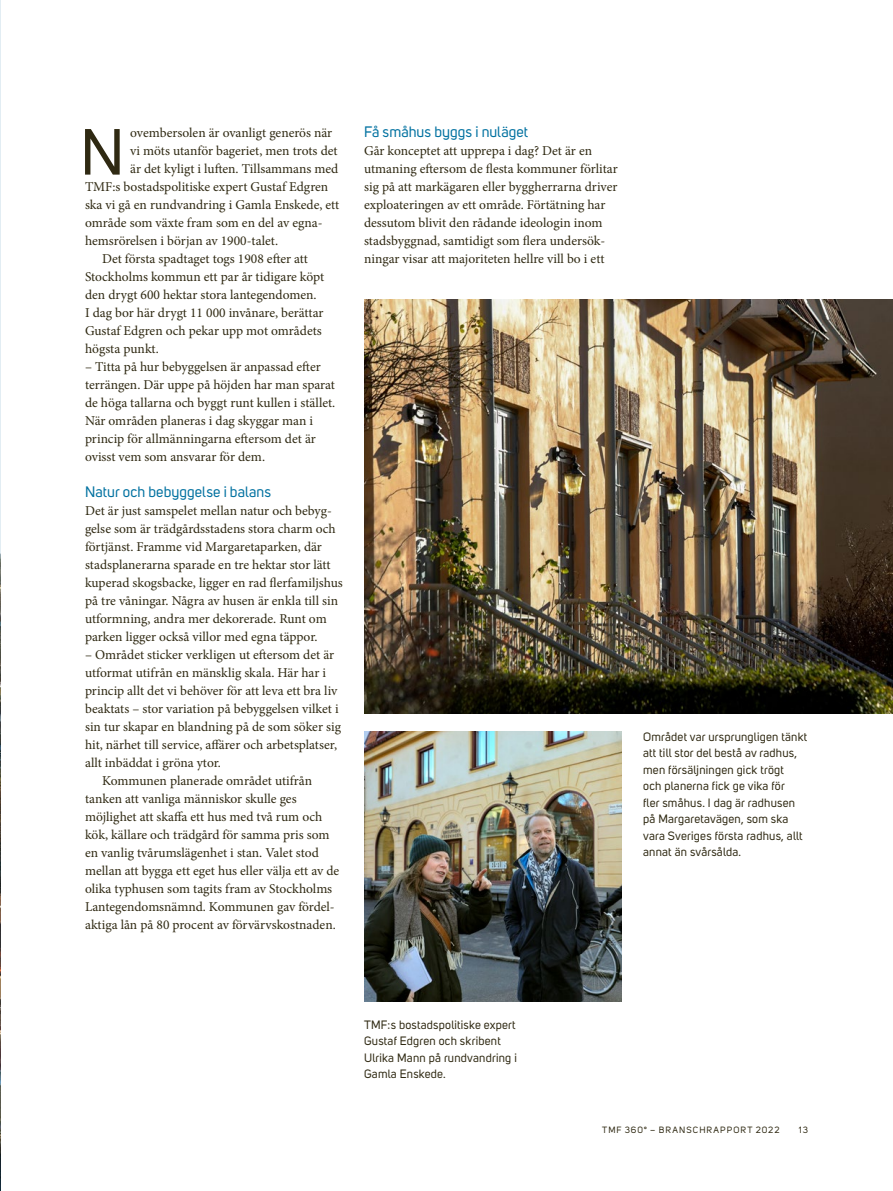
<style>
.page{position:relative;width:893px;height:1191px;background:#fff}
.page>*{position:absolute;margin:0;border:0;box-sizing:border-box;transform-origin:0 0}
.Body_dropcap{font:64.35px "Uni Sans";color:#2f2912}
.t1{font:15px "Uni Sans";letter-spacing:.005em;color:#0071a0}
.Body{font:13.5px/18px "Minion Pro";color:#2f2912}
.Body_indent{font:13.5px/18px "Minion Pro";color:#2f2912}
.Body_dropcap-2{font:13.5px "Minion Pro";color:#2f2912}
.Faktaruta_-_Body{font:12px/16.5px "Uni Sans";letter-spacing:.02em;color:#2f2912}
.t2{font:9px "Uni Sans";letter-spacing:.12em;color:#2f2912}
</style>
<div class="page">
<img style="left:364px;top:299px;width:529px;height:414px">
<hr style="left:0;top:0;width:1px;height:1191px;background:#e2edf3">
<img style="left:0;top:553px;width:1px;height:638px">
<img style="left:364px;top:731px;width:258px;height:270px">
<p class="Body_dropcap" style="left:80px;top:115px;width:46px">N</p>
<p class="Body_dropcap-2" style="left:130px;top:124px;width:204px">ovembersolen är ovanligt generös när</p>
<p class="Body_dropcap-2" style="left:130px;top:142px;width:209px">vi möts utanför bageriet, men trots det</p>
<p class="Body_dropcap-2" style="left:130px;top:160px;width:210px">är det kyligt i luften. Tillsammans med</p>
<p class="Body_dropcap-2" style="left:85px;top:178px;width:245px">TMF:s bostadspolitiske expert Gustaf Edgren</p>
<p class="Body_dropcap-2" style="left:85px;top:196px;width:256px">ska vi gå en rundvandring i Gamla Enskede, ett</p>
<p class="Body_dropcap-2" style="left:85px;top:214px;width:239px">område som växte fram som en del av egna-</p>
<p class="Body_dropcap-2" style="left:85px;top:232px;width:195px">hemsrörelsen i början av 1900-talet.</p>
<p class="Body_indent" style="left:85px;top:250px;width:241px;text-indent:17px">Det första spadtaget togs 1908 efter att Stockholms kommun ett par år tidigare köpt den drygt 600 hektar stora lantegendomen.<br>I dag bor här drygt 11 000 invånare, berättar Gustaf Edgren och pekar upp mot områdets högsta punkt.</p>
<p class="Body" style="left:85px;top:358px;width:252px">– Titta på hur bebyggelsen är anpassad efter terrängen. Där uppe på höjden har man sparat de höga tallarna och byggt runt kullen i stället.<br>När områden planeras i dag skyggar man i princip för allmänningarna eftersom det är ovisst vem som ansvarar för dem.</p>
<h4 class="t1" style="left:85px;top:483px;width:188px">Natur och bebyggelse i balans</h4>
<p class="Body" style="left:85px;top:502px;width:259px">Det är just samspelet mellan natur och bebyg&shy;gelse som är trädgårdsstadens stora charm och förtjänst. Framme vid Margaretaparken, där stadsplanerarna sparade en tre hektar stor lätt kuperad skogsbacke, ligger en rad flerfamiljshus på tre våningar. Några av husen är enkla till sin utformning, andra mer dekorerade. Runt om parken ligger också villor med egna täppor.</p>
<p class="Body" style="left:85px;top:646px;width:257px">– Området sticker verkligen ut eftersom det är utformat utifrån en mänsklig skala. Här har i princip allt det vi behöver för att leva ett bra liv beaktats – stor variation på bebyggelsen vilket i sin tur skapar en blandning på de som söker sig hit, närhet till service, affärer och arbetsplatser, allt inbäddat i gröna ytor.</p>
<p class="Body_indent" style="left:85px;top:772px;width:256px;text-indent:17px">Kommunen planerade området utifrån tanken att vanliga människor skulle ges möjlighet att skaffa ett hus med två rum och kök, källare och trädgård för samma pris som en vanlig tvårumslägenhet i stan. Valet stod mellan att bygga ett eget hus eller välja ett av de olika typhusen som tagits fram av Stockholms Lantegendomsnämnd. Kommunen gav fördel&shy;aktiga lån på 80 procent av förvärvskostnaden.</p>
<h4 class="t1" style="left:364px;top:123px;width:165px">Få småhus byggs i nuläget</h4>
<p class="Body" style="left:364px;top:142px;width:255px">Går konceptet att upprepa i dag? Det är en utmaning eftersom de flesta kommuner förlitar sig på att markägaren eller byggherrarna driver exploateringen av ett område. Förtätning har dessutom blivit den rådande ideologin inom stadsbyggnad, samtidigt som flera undersök&shy;ningar visar att majoriteten hellre vill bo i ett</p>
<p class="Faktaruta_-_Body" style="left:643px;top:728px;width:166px">Området var ursprungligen tänkt att till stor del bestå av radhus, men försäljningen gick trögt<br>och planerna fick ge vika för<br>fler småhus. I dag är radhusen på Margaretavägen, som ska vara Sveriges första radhus, allt annat än svårsålda.</p>
<p class="Faktaruta_-_Body" style="left:364px;top:1016px;width:154px">TMF:s bostadspolitiske expert<br>Gustaf Edgren och skribent<br>Ulrika Mann på rundvandring i<br>Gamla Enskede.</p>
<p class="t2" style="left:602px;top:1124px;width:179px">TMF 360° – BRANSCHRAPPORT 2022</p>
<p class="t2" style="left:799px;top:1124px;width:11px">13</p>
</div>
